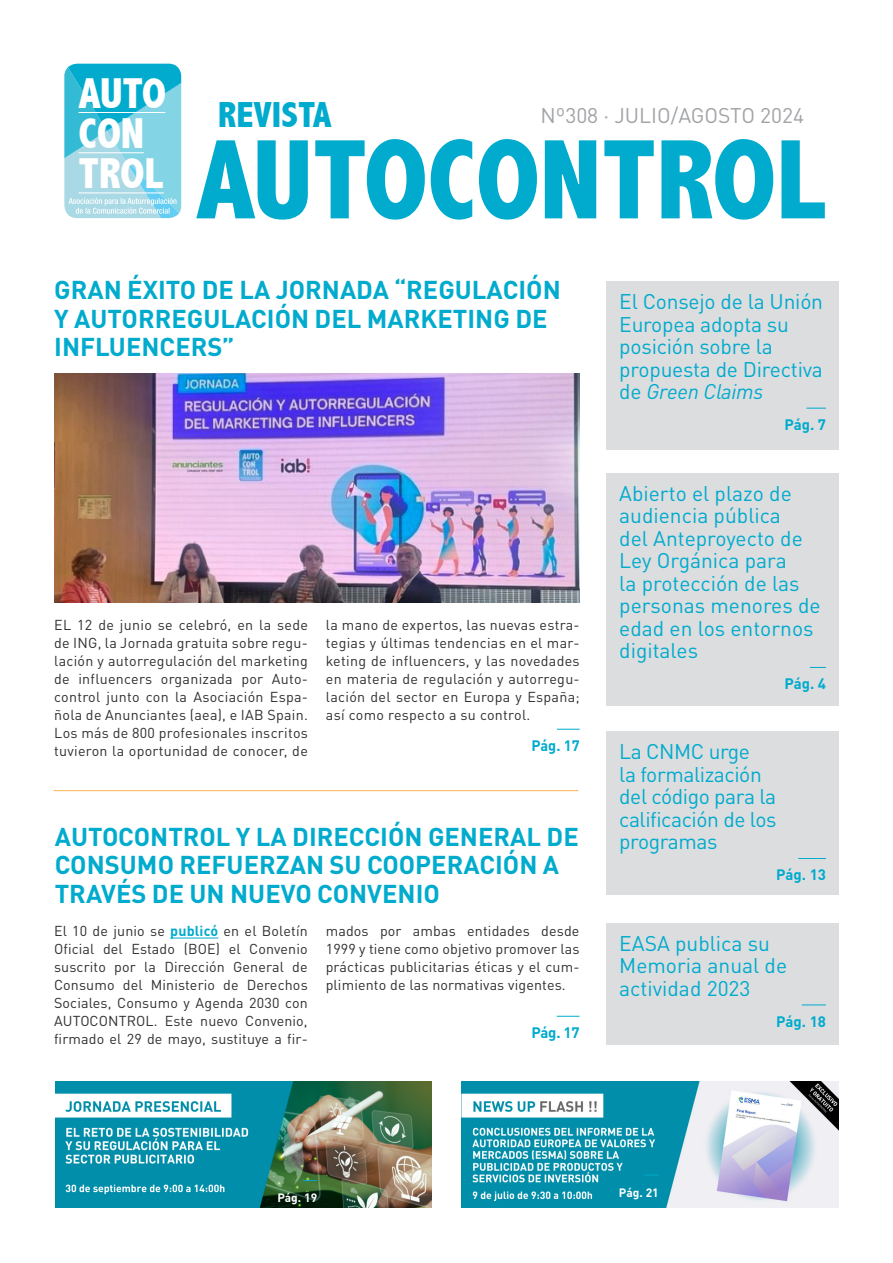
<style>
.page{position:relative;width:893px;height:1263px;background:#fff}
.page>*{position:absolute;margin:0;border:0;box-sizing:border-box;transform-origin:0 0}
.t1{font:800 condensed 114.6px "Abadi";color:#00abcd}
.t2{font:800 condensed 43.35px/40px "Abadi";color:#fff}
.t3{font:800 condensed 36.3px "Abadi";color:#00abcd}
.InteriorTitularesNoticiasDestacadas{font:700 25.5px/28.5px "DIN Pro";color:#00abcd}
.PortadaTitularNoticiaDestacada{font:700 25.5px/28.5px "DIN Pro";color:#00abcd}
.PortadaTitularNoticiaRecuadro{font:21px/22.5px "DIN Pro";letter-spacing:-.005em;color:#00abcd}
.t4{font:21px "DIN Pro";color:#a1a3a6}
.Paginaciónportada{font:700 15px "DIN Pro";color:#00abcd}
.TextoGeneral{font:14.25px/18px "DIN Pro";letter-spacing:.01em;color:#312f30;text-align:justify}
.Paginaciónportada-2{font:700 12px "DIN Pro";color:#fff}
.s1{font-style:italic}
.s2{font-weight:700;color:#00abcd}
</style>
<div class="page">
<div style="left:63px;top:62px;width:120px;height:158px;border:2px solid #fff;border-radius:14px"></div>
<svg style="left:64px;top:63px;width:118px;height:156px;background:#6bcbdf"></svg>
<hr style="left:170px;top:938px;width:48px;height:1px;background:#00abcd">
<svg style="left:557px;top:1016px;width:22px;height:1px"></svg>
<hr style="left:54px;top:790px;width:524px;height:1px;background:#fbb254">
<div style="left:606px;top:473px;width:233px;height:232px;background:#dcdddf"></div>
<svg style="left:810px;top:667px;width:16px;height:1px"></svg>
<img style="left:55px;top:1081px;width:377px;height:127px">
<svg style="left:303px;top:1180px;width:14px;height:1px"></svg>
<img style="left:462px;top:1081px;width:377px;height:127px">
<svg style="left:644px;top:1175px;width:15px;height:1px"></svg>
<div style="left:606px;top:281px;width:233px;height:169px;background:#dcdddf"></div>
<svg style="left:806px;top:408px;width:20px;height:1px"></svg>
<svg style="left:557px;top:729px;width:23px;height:1px"></svg>
<div style="left:606px;top:732px;width:233px;height:163px;background:#dcdddf"></div>
<svg style="left:798px;top:858px;width:28px;height:1px"></svg>
<div style="left:606px;top:923px;width:233px;height:121px;background:#dcdddf"></div>
<svg style="left:802px;top:1004px;width:24px;height:1px"></svg>
<img style="left:55px;top:374px;width:524px;height:229px">
<p class="t2" style="left:79px;top:74px;width:89px">AUTO<br>CON<br>TROL</p>
<p class="t3" style="left:218px;top:94px;width:115px">REVISTA</p>
<p class="t1" style="left:196px;top:114px;width:629px">AUTOCONTROL</p>
<p class="t4" style="left:540px;top:99px;width:265px">Nº308 · JULIO/AGOSTO 2024</p>
<p class="PortadaTitularNoticiaDestacada" style="left:54px;top:273px;width:508px">GRAN ÉXITO DE LA JORNADA “REGULACIÓN<br>Y AUTORREGULACIÓN DEL MARKETING DE<br>INFLUENCERS”</p>
<p class="PortadaTitularNoticiaRecuadro" style="left:619px;top:288px;width:205px">El Consejo de la Unión<br>Europea adopta su posición sobre la propuesta de Directiva de <span class="s1">Green Claims</span></p>
<p class="Paginaciónportada" style="left:784px;top:412px;width:43px">Pág. 7</p>
<p class="PortadaTitularNoticiaRecuadro" style="left:619px;top:480px;width:203px">Abierto el plazo de audiencia pública<br>del Anteproyecto de<br>Ley Orgánica para<br>la protección de las personas menores de edad en los entornos digitales</p>
<p class="Paginaciónportada" style="left:784px;top:671px;width:43px">Pág. 4</p>
<p class="TextoGeneral" style="left:54px;top:614px;width:255px">EL 12 de junio se celebró, en la sede de ING, la Jornada gratuita sobre regu&shy;lación y autorregulación del marketing de influencers organizada por Auto&shy;control junto con la Asociación Espa&shy;ñola de Anunciantes (aea), e IAB Spain.<br>Los más de 800 profesionales inscritos tuvieron la oportunidad de conocer, de</p>
<p class="TextoGeneral" style="left:326px;top:614px;width:255px">la mano de expertos, las nuevas estra&shy;tegias y últimas tendencias en el mar&shy;keting de influencers, y las novedades en materia de regulación y autorregu&shy;lación del sector en Europa y España; así como respecto a su control.</p>
<p class="Paginaciónportada" style="left:531px;top:733px;width:50px">Pág. 17</p>
<p class="PortadaTitularNoticiaRecuadro" style="left:619px;top:738px;width:159px">La CNMC urge<br>la formalización del código para la calificación de los programas</p>
<p class="InteriorTitularesNoticiasDestacadas" style="left:55px;top:819px;width:525px">AUTOCONTROL Y LA DIRECCIÓN GENERAL DE<br>CONSUMO REFUERZAN SU COOPERACIÓN A<br>TRAVÉS DE UN NUEVO CONVENIO</p>
<p class="TextoGeneral" style="left:54px;top:920px;width:255px">El 10 de junio se <span class="s2">publicó</span> en el Boletín Oficial del Estado (BOE) el Convenio suscrito por la Dirección General de Consumo del Ministerio de Derechos Sociales, Consumo y Agenda 2030 con AUTOCONTROL. Este nuevo Convenio, firmado el 29 de mayo, sustituye a fir-</p>
<p class="TextoGeneral" style="left:326px;top:920px;width:255px">mados por ambas entidades desde 1999 y tiene como objetivo promover las prácticas publicitarias éticas y el cum&shy;plimiento de las normativas vigentes.</p>
<p class="Paginaciónportada" style="left:776px;top:862px;width:51px">Pág. 13</p>
<p class="PortadaTitularNoticiaRecuadro" style="left:619px;top:930px;width:169px">EASA publica su<br>Memoria anual de actividad 2023</p>
<p class="Paginaciónportada" style="left:776px;top:1009px;width:51px">Pág. 18</p>
<p class="Paginaciónportada" style="left:532px;top:1020px;width:49px">Pág. 17</p>
<p class="Paginaciónportada-2" style="left:277px;top:1188px;width:41px">Pág. 19</p>
<p class="Paginaciónportada-2" style="left:619px;top:1182px;width:41px">Pág. 21</p>
</div>
